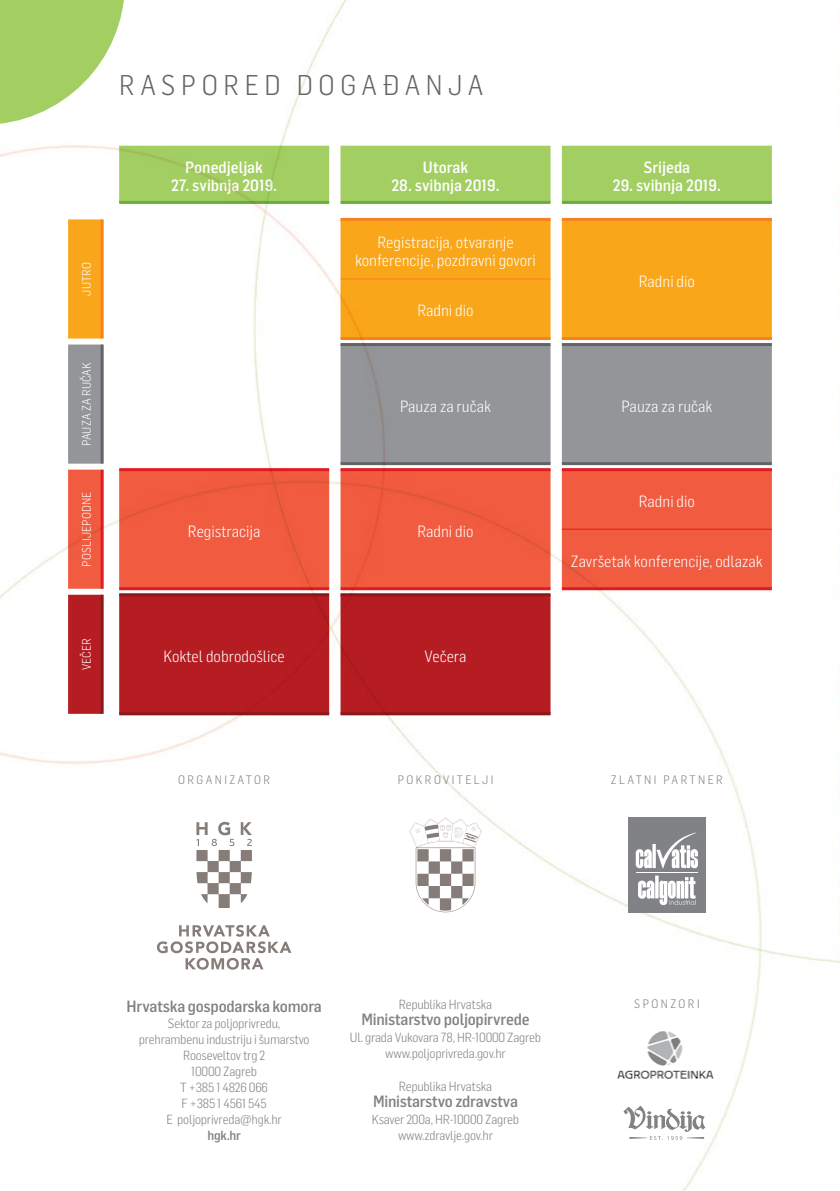
<style>
.page{position:relative;width:840px;height:1191px;background:#fff}
.page>*{position:absolute;margin:0;border:0;box-sizing:border-box;transform-origin:0 0}
.t1{font:300 28px "Flama Semicondensed";letter-spacing:.2em;color:#636466}
.t2{font:300 16px/18px "Flama Semicondensed";color:#fff;text-align:center}
.t3{font:500 16px "Flama Semicondensed";letter-spacing:-.015em;color:#808285}
.t4{font:500 16px "Flama Semicondensed";color:#fff}
.t5{font:300 13px/16px "Flama Semicondensed";letter-spacing:-.015em;color:#808285;text-align:center}
.t6{font:500 13px "Flama Semicondensed";color:#808285}
.t7{font:300 12px "Flama Semicondensed";letter-spacing:.2em;color:#808285}
.t8{font:300 12px "Flama Semicondensed";letter-spacing:.01em;color:#fff}
</style>
<div class="page">
<img style="left:0;top:0;width:839px;height:1191px">
<div style="left:119px;top:146px;width:652px;height:56px;background:#a3cf62"></div>
<svg style="left:68px;top:219px;width:703px;height:119px;fill:#faa61a"></svg>
<svg style="left:68px;top:344px;width:703px;height:119px;fill:#939598"></svg>
<svg style="left:68px;top:469px;width:703px;height:120px;background:#f1644a"></svg>
<svg style="left:68px;top:595px;width:482px;height:119px;background:#b9292e"></svg>
<hr style="left:119px;top:201px;width:210px;height:3px;background:#67ae3e">
<hr style="left:561px;top:201px;width:210px;height:3px;background:#67ae3e">
<hr style="left:340px;top:201px;width:210px;height:3px;background:#67ae3e">
<hr style="left:101px;top:219px;width:3px;height:60px;background:#f58220">
<hr style="left:101px;top:279px;width:3px;height:59px;background:#f58220">
<hr style="left:101px;top:344px;width:3px;height:119px;background:#636466">
<hr style="left:101px;top:469px;width:3px;height:60px;background:#e11b22">
<hr style="left:101px;top:529px;width:3px;height:60px;background:#e11b22">
<hr style="left:340px;top:278px;width:210px;height:1px;background:#f58220">
<hr style="left:340px;top:218px;width:210px;height:3px;background:#f58220">
<hr style="left:340px;top:337px;width:210px;height:3px;background:#f58220">
<hr style="left:561px;top:218px;width:210px;height:3px;background:#f58220">
<hr style="left:561px;top:337px;width:210px;height:3px;background:#f58220">
<hr style="left:340px;top:343px;width:210px;height:3px;background:#636466">
<hr style="left:340px;top:462px;width:210px;height:3px;background:#636466">
<hr style="left:561px;top:343px;width:210px;height:3px;background:#636466">
<hr style="left:561px;top:462px;width:210px;height:3px;background:#636466">
<hr style="left:119px;top:468px;width:210px;height:3px;background:#e11b22">
<hr style="left:119px;top:587px;width:210px;height:3px;background:#e11b22">
<hr style="left:340px;top:468px;width:210px;height:3px;background:#e11b22">
<hr style="left:340px;top:587px;width:210px;height:3px;background:#e11b22">
<hr style="left:561px;top:468px;width:210px;height:3px;background:#e11b22">
<hr style="left:561px;top:587px;width:210px;height:3px;background:#e11b22">
<hr style="left:119px;top:593px;width:210px;height:3px;background:#891a1c">
<hr style="left:119px;top:712px;width:210px;height:3px;background:#891a1c">
<hr style="left:340px;top:593px;width:210px;height:3px;background:#891a1c">
<hr style="left:340px;top:712px;width:210px;height:3px;background:#891a1c">
<hr style="left:101px;top:595px;width:3px;height:119px;background:#891a1c">
<hr style="left:561px;top:528px;width:210px;height:1px;background:#e11b22">
<svg style="left:0;top:0;width:125px;height:125px"></svg>
<svg style="left:157px;top:822px;width:134px;height:147px"></svg>
<svg style="left:409px;top:817px;width:72px;height:95px"></svg>
<div style="left:628px;top:817px;width:77px;height:95px;background:#808285"></div>
<svg style="left:635px;top:832px;width:62px;height:73px"></svg>
<img style="left:575px;top:995px;width:182px;height:115px">
<svg style="left:623px;top:1105px;width:82px;height:35px"></svg>
<p class="t8" style="left:79px;top:296px;width:35px;rotate:-90deg">JUTRO</p>
<p class="t8" style="left:79px;top:446px;width:85px;rotate:-90deg">PAUZA ZA RUČAK</p>
<p class="t8" style="left:79px;top:566px;width:76px;rotate:-90deg">POSLIJEPODNE</p>
<h1 class="t1" style="left:119px;top:67px;width:365px">RASPORED DOGAĐANJA</h1>
<p class="t4" style="left:185px;top:157px;width:79px">Ponedjeljak</p>
<p class="t4" style="left:171px;top:175px;width:107px">27. svibnja 2019.</p>
<p class="t4" style="left:422px;top:157px;width:47px">Utorak</p>
<p class="t4" style="left:391px;top:175px;width:110px">28. svibnja 2019.</p>
<p class="t2" style="left:355px;top:232px;width:182px">Registracija, otvaranje konferencije, pozdravni govori</p>
<p class="t2" style="left:417px;top:301px;width:58px">Radni dio</p>
<p class="t4" style="left:643px;top:157px;width:48px">Srijeda</p>
<p class="t4" style="left:612px;top:175px;width:109px">29. svibnja 2019.</p>
<p class="t2" style="left:638px;top:271px;width:58px">Radni dio</p>
<p class="t2" style="left:400px;top:396px;width:92px">Pauza za ručak</p>
<p class="t2" style="left:621px;top:396px;width:92px">Pauza za ručak</p>
<p class="t2" style="left:188px;top:521px;width:74px">Registracija</p>
<p class="t2" style="left:417px;top:521px;width:58px">Radni dio</p>
<p class="t2" style="left:638px;top:491px;width:58px">Radni dio</p>
<p class="t2" style="left:570px;top:551px;width:193px">Završetak konferencije, odlazak</p>
<p class="t8" style="left:79px;top:670px;width:33px;rotate:-90deg">VEČER</p>
<p class="t2" style="left:163px;top:646px;width:123px">Koktel dobrodošlice</p>
<p class="t2" style="left:424px;top:646px;width:43px">Večera</p>
<p class="t7" style="left:178px;top:771px;width:93px">ORGANIZATOR</p>
<p class="t7" style="left:397px;top:771px;width:97px">POKROVITELJI</p>
<p class="t7" style="left:610px;top:771px;width:113px">ZLATNI PARTNER</p>
<p class="t3" style="left:126px;top:995px;width:197px">Hrvatska gospodarska komora</p>
<p class="t5" style="left:139px;top:1014px;width:172px">Sektor za poljoprivredu, prehrambenu industriju i šumarstvo<br>Rooseveltov trg 2<br>10000 Zagreb<br>T +385 1 4826 066<br>F +385 1 4561 545<br>E poljoprivreda@hgk.hr</p>
<p class="t6" style="left:207px;top:1126px;width:35px">hgk.hr</p>
<p class="t5" style="left:398px;top:996px;width:95px">Republika Hrvatska</p>
<p class="t3" style="left:361px;top:1009px;width:170px">Ministarstvo poljopirvrede</p>
<p class="t5" style="left:350px;top:1028px;width:193px">Ul. grada Vukovara 78, HR-10000 Zagreb www.poljoprivreda.gov.hr</p>
<p class="t5" style="left:398px;top:1077px;width:95px">Republika Hrvatska</p>
<p class="t3" style="left:373px;top:1091px;width:146px">Ministarstvo zdravstva</p>
<p class="t5" style="left:372px;top:1110px;width:149px">Ksaver 200a, HR-10000 Zagreb www.zdravlje.gov.hr</p>
<p class="t7" style="left:633px;top:996px;width:67px">SPONZORI</p>
</div>
